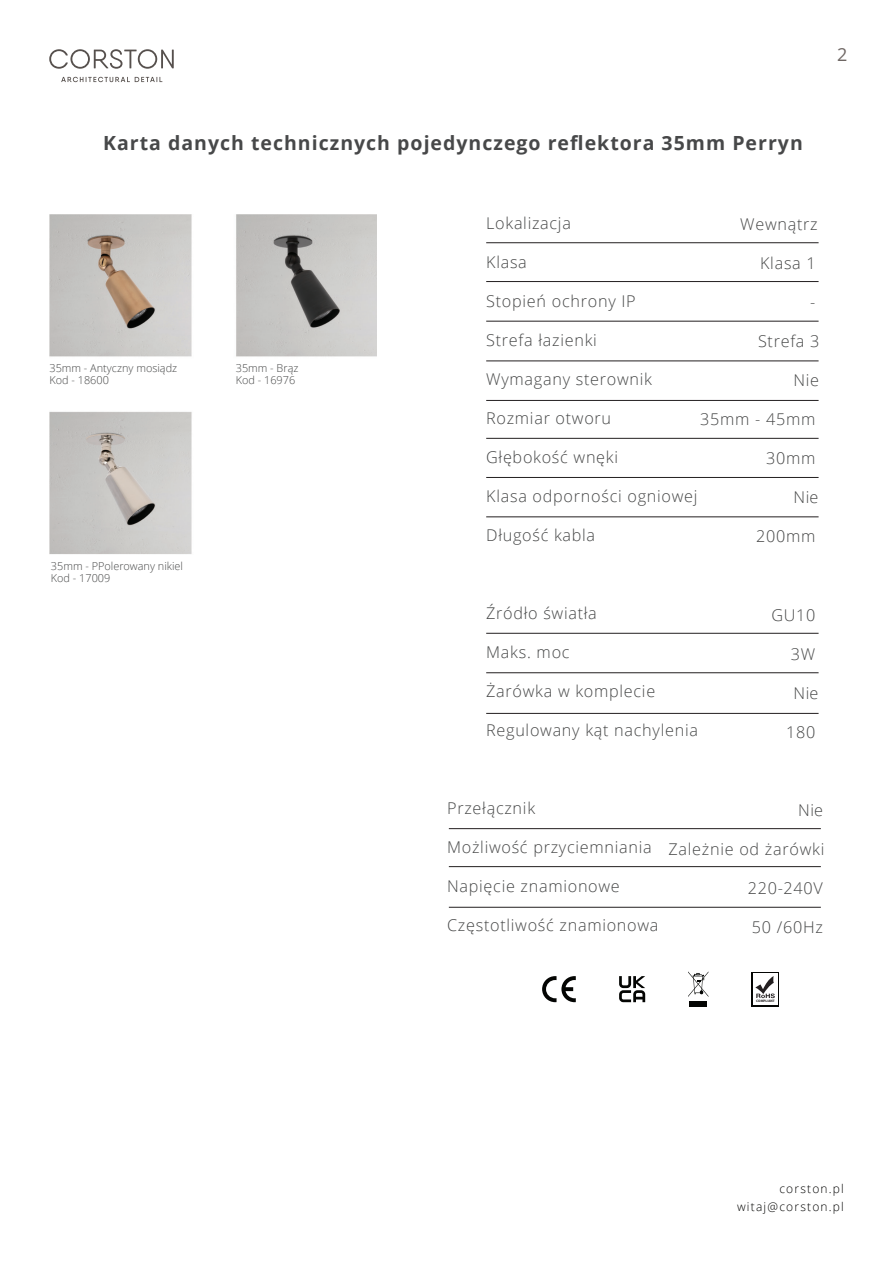
<style>
.page{position:relative;width:893px;height:1263px;background:#fff}
.page>*{position:absolute;margin:0;border:0;box-sizing:border-box;transform-origin:0 0}
.t1{font:700 19.5px "Open Sans";letter-spacing:.05em;color:#474849}
.t2{font:18px "Open Sans";color:#6e6663}
.t3{font:300 16.2px "Open Sans";letter-spacing:.045em;color:#464747}
.t4{font:300 12px/18px "Open Sans";letter-spacing:.1em;color:#050504;text-align:right}
.t5{font:300 10.95px/12.5px "Open Sans";color:#464747}
.t6{font:700 3.45px "Myriad Pro";color:#231f20}
</style>
<div class="page">
<img style="left:49px;top:214px;width:327px;height:340px">
<div style="left:751px;top:972px;width:28px;height:34px;background:linear-gradient(to bottom,#fff,#fff)"></div>
<div style="left:753px;top:973px;width:24px;height:32px;background:#fff"></div>
<svg style="left:542px;top:976px;width:34px;height:26px"></svg>
<svg style="left:619px;top:976px;width:26px;height:26px"></svg>
<div style="left:689px;top:1002px;width:18px;height:5px;background:#040503"></div>
<svg style="left:688px;top:971px;width:20px;height:26px"></svg>
<svg style="left:755px;top:976px;width:20px;height:22px"></svg>
<svg style="left:49px;top:49px;width:125px;height:33px"></svg>
<hr style="left:486px;top:242px;width:333px;height:1px;background:#231f20">
<hr style="left:486px;top:281px;width:333px;height:1px;background:#231f20">
<hr style="left:486px;top:321px;width:333px;height:1px;background:#231f20">
<hr style="left:486px;top:361px;width:333px;height:1px;background:#231f20">
<hr style="left:486px;top:400px;width:333px;height:1px;background:#231f20">
<hr style="left:486px;top:438px;width:333px;height:1px;background:#231f20">
<hr style="left:486px;top:477px;width:333px;height:1px;background:#231f20">
<hr style="left:486px;top:517px;width:333px;height:1px;background:#231f20">
<hr style="left:486px;top:633px;width:333px;height:1px;background:#231f20">
<hr style="left:486px;top:672px;width:333px;height:1px;background:#231f20">
<hr style="left:486px;top:713px;width:333px;height:1px;background:#231f20">
<hr style="left:449px;top:828px;width:372px;height:1px;background:#231f20">
<hr style="left:449px;top:866px;width:372px;height:1px;background:#231f20">
<hr style="left:449px;top:907px;width:372px;height:1px;background:#231f20">
<p class="t2" style="left:837px;top:42px;width:12px">2</p>
<p class="t1" style="left:103px;top:130px;width:701px">Karta danych technicznych pojedynczego reflektora 35mm Perryn</p>
<p class="t5" style="left:49px;top:361px;width:129px">35mm - Antyczny mosiądz<br>Kod - 18600</p>
<p class="t5" style="left:236px;top:361px;width:64px">35mm - Brąz<br>Kod - 16976</p>
<p class="t5" style="left:51px;top:559px;width:134px">35mm - PPolerowany nikiel<br>Kod - 17009</p>
<p class="t3" style="left:486px;top:212px;width:86px">Lokalizacja</p>
<p class="t3" style="left:486px;top:251px;width:42px">Klasa</p>
<p class="t3" style="left:486px;top:290px;width:151px">Stopień ochrony IP</p>
<p class="t3" style="left:486px;top:329px;width:112px">Strefa łazienki</p>
<p class="t3" style="left:486px;top:368px;width:167px">Wymagany sterownik</p>
<p class="t3" style="left:486px;top:407px;width:127px">Rozmiar otworu</p>
<p class="t3" style="left:486px;top:446px;width:133px">Głębokość wnęki</p>
<p class="t3" style="left:486px;top:485px;width:213px">Klasa odporności ogniowej</p>
<p class="t3" style="left:486px;top:524px;width:111px">Długość kabla</p>
<p class="t3" style="left:740px;top:213px;width:79px">Wewnątrz</p>
<p class="t3" style="left:760px;top:252px;width:57px">Klasa 1</p>
<p class="t3" style="left:810px;top:291px;width:7px">-</p>
<p class="t3" style="left:758px;top:330px;width:63px">Strefa 3</p>
<p class="t3" style="left:793px;top:369px;width:27px">Nie</p>
<p class="t3" style="left:700px;top:408px;width:117px">35mm - 45mm</p>
<p class="t3" style="left:766px;top:447px;width:51px">30mm</p>
<p class="t3" style="left:793px;top:486px;width:26px">Nie</p>
<p class="t3" style="left:756px;top:525px;width:61px">200mm</p>
<p class="t3" style="left:486px;top:602px;width:112px">Źródło światła</p>
<p class="t3" style="left:486px;top:641px;width:85px">Maks. moc</p>
<p class="t3" style="left:486px;top:680px;width:171px">Żarówka w komplecie</p>
<p class="t3" style="left:486px;top:719px;width:213px">Regulowany kąt nachylenia</p>
<p class="t3" style="left:771px;top:603px;width:46px">GU10</p>
<p class="t3" style="left:791px;top:642px;width:26px">3W</p>
<p class="t3" style="left:793px;top:681px;width:26px">Nie</p>
<p class="t3" style="left:786px;top:720px;width:31px">180</p>
<p class="t3" style="left:447px;top:797px;width:89px">Przełącznik</p>
<p class="t3" style="left:447px;top:836px;width:206px">Możliwość przyciemniania</p>
<p class="t3" style="left:447px;top:875px;width:174px">Napięcie znamionowe</p>
<p class="t3" style="left:447px;top:914px;width:213px">Częstotliwość znamionowa</p>
<p class="t3" style="left:798px;top:798px;width:26px">Nie</p>
<p class="t3" style="left:668px;top:837px;width:157px">Zależnie od żarówki</p>
<p class="t3" style="left:748px;top:876px;width:77px">220-240V</p>
<p class="t3" style="left:752px;top:915px;width:72px">50 /60Hz</p>
<p class="t6" style="left:756px;top:998px;width:20px">COMPLIANT</p>
<p class="t4" style="left:737px;top:1179px;width:108px">corston.pl witaj@corston.pl</p>
</div>
